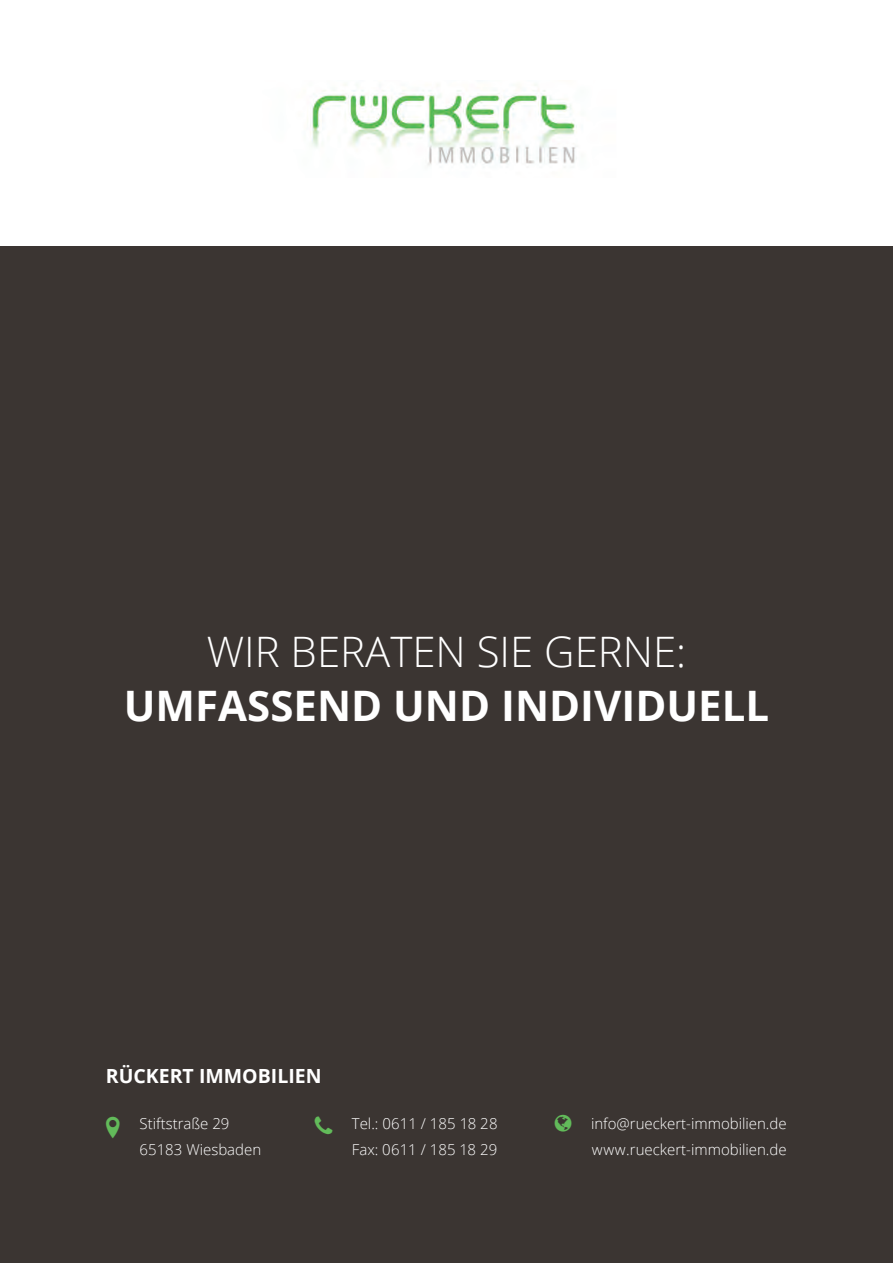
<style>
.page{position:relative;width:893px;height:1263px;background:#fff}
.page>*{position:absolute;margin:0;border:0;box-sizing:border-box;transform-origin:0 0}
.t1{font:700 42px "Open Sans";color:#fff}
.t2{font:300 42px "Open Sans";color:#fff}
.t3{font:700 19.5px "Open Sans";color:#fff}
.t4{font:300 15px/25.5px "Open Sans";color:#fff}
</style>
<div class="page">
<div style="left:0;top:247px;width:893px;height:1016px;background:#3b3532"></div>
<img style="left:310px;top:84px;width:267px;height:82px">
<h1 class="t2" style="left:207px;top:623px;width:481px">WIR BERATEN SIE GERNE:</h1>
<h1 class="t1" style="left:124px;top:676px;width:647px">UMFASSEND UND INDIVIDUELL</h1>
<h2 class="t3" style="left:106px;top:1062px;width:217px">RÜCKERT IMMOBILIEN</h2>
<p class="t4" style="left:140px;top:1111px;width:123px">Stiftstraße 29<br>65183 Wiesbaden</p>
<p class="t4" style="left:352px;top:1111px;width:147px">Tel.: 0611 / 185 18 28<br>Fax: 0611 / 185 18 29</p>
<p class="t4" style="left:591px;top:1111px;width:197px">info@rueckert-immobilien.de www.rueckert-immobilien.de</p>
</div>
